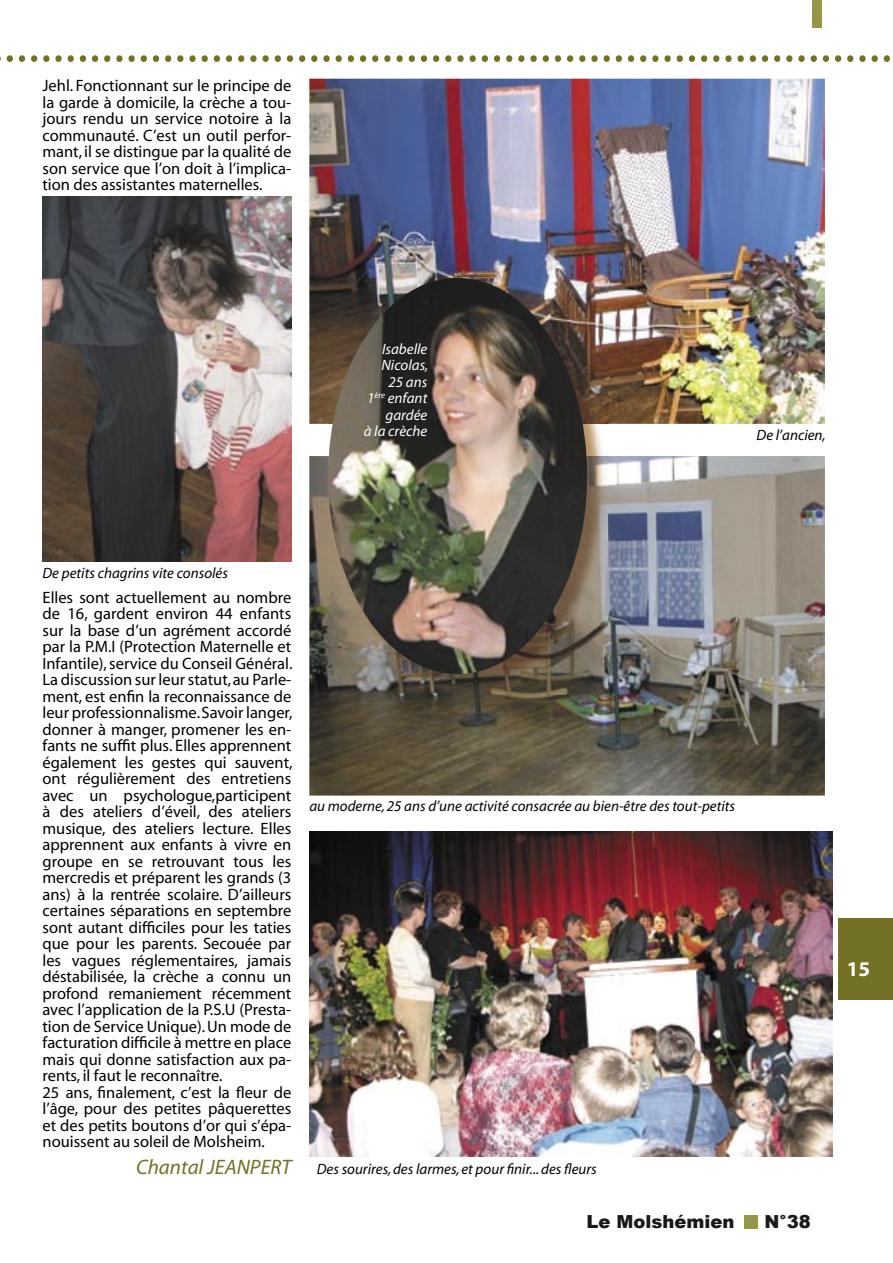
<style>
.page{position:relative;width:893px;height:1263px;background:#fff}
.page>*{position:absolute;margin:0;border:0;box-sizing:border-box;transform-origin:0 0}
.t1{font:52.5px "Myriad";color:#727125}
.t2{font:italic 21px "Myriad";color:#727125}
.t3{font:700 21px "Myriad";color:#fff}
.t4{font:900 18px "Arial";color:#181819}
.t5{font:900 18px "Arial";color:#1b1b1b}
.t6{font:16.5px/16.5px "Myriad";color:#000;text-align:justify}
.t7{font:italic 15px "Myriad";color:#000}
.t8{font:italic 15px/16.5px "Myriad";color:#fff;text-align:right}
</style>
<div class="page">
<div style="left:812px;top:0;width:10px;height:27px;background:#969647"></div>
<div style="left:838px;top:918px;width:55px;height:81px;background:#727125"></div>
<svg style="left:745px;top:1228px;width:13px;height:1px"></svg>
<div style="left:745px;top:1215px;width:13px;height:13px;background:#969647"></div>
<img style="left:309px;top:79px;width:516px;height:345px">
<img style="left:309px;top:456px;width:516px;height:339px">
<img style="left:309px;top:831px;width:523px;height:326px">
<img style="left:329px;top:279px;width:279px;height:416px">
<img style="left:328px;top:278px;width:259px;height:396px">
<img style="left:43px;top:197px;width:248px;height:364px">
<p class="t1" style="left:4px;top:18px;width:889px">.........................................................................</p>
<p class="t6" style="left:43px;top:78px;width:250px">Jehl. Fonctionnant sur le principe de la garde à domicile, la crèche a tou&shy;jours rendu un service notoire à la communauté. C’est un outil perfor&shy;mant, il se distingue par la qualité de son service que l’on doit à l’implica&shy;tion des assistantes maternelles.</p>
<p class="t8" style="left:364px;top:341px;width:66px">Isabelle<br>Nicolas,<br>25 ans<br>1<sup>ère</sup> enfant gardée<br>à la crèche</p>
<p class="t7" style="left:756px;top:427px;width:71px">De l’ancien,</p>
<p class="t7" style="left:43px;top:566px;width:187px">De petits chagrins vite consolés</p>
<p class="t6" style="left:43px;top:589px;width:251px;text-align:left">Elles sont actuellement au nombre de 16, gardent environ 44 enfants sur la base d’un agrément accordé par la P.M.I (Protection Maternelle et Infantile), service du Conseil Général.<br>La discussion sur leur statut, au Parle&shy;ment, est enfin la reconnaissance de leur professionnalisme. Savoir langer, donner à manger, promener les en&shy;fants ne suffit plus. Elles apprennent également les gestes qui sauvent, ont régulièrement des entretiens avec un psychologue,participent à des ateliers d’éveil, des ateliers musique, des ateliers lecture. Elles apprennent aux enfants à vivre en groupe en se retrouvant tous les mercredis et préparent les grands (3 ans) à la rentrée scolaire. D’ailleurs certaines séparations en septembre sont autant difficiles pour les taties que pour les parents. Secouée par les vagues réglementaires, jamais déstabilisée, la crèche a connu un profond remaniement récemment avec l’application de la P.S.U (Presta&shy;tion de Service Unique). Un mode de facturation difficile à mettre en place mais qui donne satisfaction aux pa&shy;rents, il faut le reconnaître.<br>25 ans, finalement, c’est la fleur de l’âge, pour des petites pâquerettes et des petits boutons d’or qui s’épa&shy;nouissent au soleil de Molsheim.</p>
<p class="t2" style="left:136px;top:1157px;width:157px">Chantal JEANPERT</p>
<p class="t7" style="left:309px;top:798px;width:427px">au moderne, 25 ans d’une activité consacrée au bien-être des tout-petits</p>
<p class="t7" style="left:317px;top:1162px;width:282px">Des sourires, des larmes, et pour finir... des fleurs</p>
<p class="t4" style="left:587px;top:1212px;width:150px">Le Molshémien</p>
<p class="t5" style="left:765px;top:1212px;width:48px">N°38</p>
<p class="t3" style="left:847px;top:958px;width:25px">15</p>
</div>
